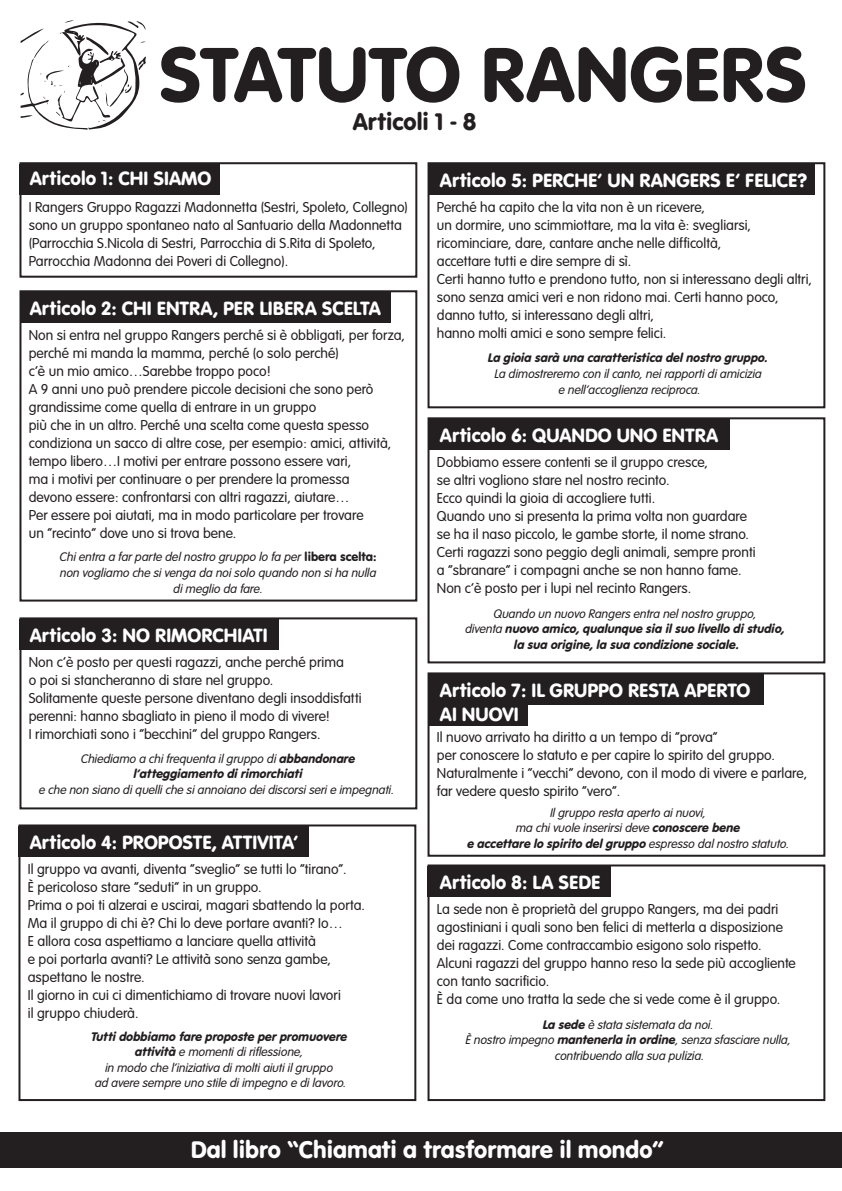
<style>
.page{position:relative;width:842px;height:1191px;background:#fff}
.page>*{position:absolute;margin:0;border:0;box-sizing:border-box;transform-origin:0 0}
.t1{font:80px "VAG Rundschrift D";letter-spacing:-.005em;color:#231f20}
.t2{font:25px "VAG Rundschrift D";color:#fff}
.t3{font:25px "VAG Rundschrift D";color:#231f20}
.t4{font:20px/24px "VAG Rundschrift D";color:#fff}
.t5{font:300 15px/18px "VAG Rundschrift D";color:#231f20}
.t6{font:italic 300 13px/15.6px "VAG Rundschrift D";color:#231f20;text-align:center}
.t7{font:italic 13px/15.6px "VAG Rundschrift D";color:#231f20;text-align:center}
.s1{font-weight:400;font-style:normal}
.s2{font-weight:300}
.s3{font-weight:400}
</style>
<div class="page">
<div style="left:20px;top:292px;width:371px;height:31px;background:#231f20"></div>
<div style="left:19px;top:164px;width:201px;height:31px;background:#231f20"></div>
<svg style="left:21px;top:20px;width:125px;height:110px"></svg>
<div style="left:19px;top:162px;width:398px;height:116px;border:2px solid #231f20"></div>
<div style="left:19px;top:290px;width:398px;height:311px;border:2px solid #231f20"></div>
<div style="left:19px;top:617px;width:398px;height:192px;border:2px solid #231f20"></div>
<div style="left:18px;top:824px;width:398px;height:277px;border:2px solid #231f20"></div>
<div style="left:427px;top:162px;width:398px;height:246px;border:2px solid #231f20"></div>
<div style="left:427px;top:417px;width:398px;height:246px;border:2px solid #231f20"></div>
<div style="left:427px;top:672px;width:398px;height:184px;border:2px solid #231f20"></div>
<div style="left:427px;top:864px;width:398px;height:237px;border:2px solid #231f20"></div>
<div style="left:0;top:1132px;width:842px;height:35px;background:#231f20"></div>
<div style="left:19px;top:619px;width:259px;height:31px;background:#231f20"></div>
<div style="left:18px;top:826px;width:291px;height:30px;background:#231f20"></div>
<div style="left:429px;top:164px;width:385px;height:31px;background:#231f20"></div>
<div style="left:428px;top:419px;width:302px;height:31px;background:#231f20"></div>
<div style="left:428px;top:674px;width:335px;height:31px;background:#231f20"></div>
<div style="left:428px;top:704px;width:100px;height:22px;background:#231f20"></div>
<div style="left:427px;top:866px;width:184px;height:31px;background:#231f20"></div>
<h1 class="t1" style="left:159px;top:27px;width:650px">STATUTO RANGERS</h1>
<h3 class="t4" style="left:30px;top:166px;width:183px">Articolo 1: CHI SIAMO</h3>
<h2 class="t3" style="left:353px;top:106px;width:125px">Articoli 1 - 8</h2>
<h3 class="t4" style="left:440px;top:168px;width:369px">Articolo 5: PERCHE’ UN RANGERS E’ FELICE?</h3>
<p class="t5" style="left:29px;top:198px;width:381px">I Rangers Gruppo Ragazzi Madonnetta (Sestri, Spoleto, Collegno) sono un gruppo spontaneo nato al Santuario della Madonnetta (Parrocchia S.Nicola di Sestri, Parrocchia di S.Rita di Spoleto, Parrocchia Madonna dei Poveri di Collegno).</p>
<h3 class="t4" style="left:30px;top:296px;width:352px">Articolo 2: CHI ENTRA, PER LIBERA SCELTA</h3>
<p class="t5" style="left:29px;top:326px;width:378px">Non si entra nel gruppo Rangers perché si è obbligati, per forza, perché mi manda la mamma, perché (o solo perché)<br>c’è un mio amico…Sarebbe troppo poco!<br>A 9 anni uno può prendere piccole decisioni che sono però grandissime come quella di entrare in un gruppo<br>più che in un altro. Perché una scelta come questa spesso condiziona un sacco di altre cose, per esempio: amici, attività, tempo libero…I motivi per entrare possono essere vari,<br>ma i motivi per continuare o per prendere la promessa<br>devono essere: confrontarsi con altri ragazzi, aiutare…<br>Per essere poi aiutati, ma in modo particolare per trovare<br>un “recinto” dove uno si trova bene.</p>
<p class="t6" style="left:60px;top:549px;width:318px">Chi entra a far parte del nostro gruppo lo fa per <span class="s1">libera scelta: </span>non vogliamo che si venga da noi solo quando non si ha nulla di meglio da fare.</p>
<h3 class="t4" style="left:30px;top:623px;width:239px">Articolo 3: NO RIMORCHIATI</h3>
<p class="t5" style="left:29px;top:653px;width:334px">Non c’è posto per questi ragazzi, anche perché prima<br>o poi si stancheranno di stare nel gruppo.<br>Solitamente queste persone diventano degli insoddisfatti perenni: hanno sbagliato in pieno il modo di vivere!<br>I rimorchiati sono i “becchini” del gruppo Rangers.</p>
<p class="t7" style="left:81px;top:750px;width:276px"><span class="s2">Chiediamo a chi frequenta il gruppo di</span> abbandonare l’atteggiamento di rimorchiati</p>
<p class="t6" style="left:39px;top:781px;width:357px">e che non siano di quelli che si annoiano dei discorsi seri e impegnati.</p>
<h3 class="t4" style="left:30px;top:830px;width:270px">Articolo 4: PROPOSTE, ATTIVITA’</h3>
<p class="t5" style="left:28px;top:860px;width:339px">Il gruppo va avanti, diventa “sveglio” se tutti lo “tirano”.<br>È pericoloso stare “seduti” in un gruppo.<br>Prima o poi ti alzerai e uscirai, magari sbattendo la porta.<br>Ma il gruppo di chi è? Chi lo deve portare avanti? Io…<br>E allora cosa aspettiamo a lanciare quella attività<br>e poi portarla avanti? Le attività sono senza gambe, aspettano le nostre.<br>Il giorno in cui ci dimentichiamo di trovare nuovi lavori<br>il gruppo chiuderà.</p>
<p class="t6" style="left:91px;top:1028px;width:258px"><span class="s3">Tutti dobbiamo fare proposte per promuovere attività</span> e momenti di riflessione,<br>in modo che l’iniziativa di molti aiuti il gruppo<br>ad avere sempre uno stile di impegno e di lavoro.</p>
<p class="t5" style="left:437px;top:198px;width:377px">Perché ha capito che la vita non è un ricevere,<br>un dormire, uno scimmiottare, ma la vita è: svegliarsi, ricominciare, dare, cantare anche nelle difficoltà,<br>accettare tutti e dire sempre di sì.<br>Certi hanno tutto e prendono tutto, non si interessano degli altri, sono senza amici veri e non ridono mai. Certi hanno poco, danno tutto, si interessano degli altri,<br>hanno molti amici e sono sempre felici.</p>
<p class="t7" style="left:488px;top:350px;width:282px">La gioia sarà una caratteristica del nostro gruppo.</p>
<p class="t6" style="left:495px;top:365px;width:269px">La dimostreremo con il canto, nei rapporti di amicizia e nell’accoglienza reciproca.</p>
<h3 class="t4" style="left:440px;top:423px;width:280px">Articolo 6: QUANDO UNO ENTRA</h3>
<p class="t5" style="left:437px;top:453px;width:320px">Dobbiamo essere contenti se il gruppo cresce,<br>se altri vogliono stare nel nostro recinto.<br>Ecco quindi la gioia di accogliere tutti.<br>Quando uno si presenta la prima volta non guardare se ha il naso piccolo, le gambe storte, il nome strano.<br>Certi ragazzi sono peggio degli animali, sempre pronti a “sbranare” i compagni anche se non hanno fame.<br>Non c’è posto per i lupi nel recinto Rangers.</p>
<p class="t7" style="left:465px;top:605px;width:321px"><span class="s2">Quando un nuovo Rangers entra nel nostro gruppo,<br>diventa</span> nuovo amico, qualunque sia il suo livello di studio, la sua origine, la sua condizione sociale.</p>
<h3 class="t4" style="left:440px;top:678px;width:312px">Articolo 7: IL GRUPPO RESTA APERTO<br>AI NUOVI</h3>
<p class="t5" style="left:437px;top:728px;width:372px">Il nuovo arrivato ha diritto a un tempo di “prova”<br>per conoscere lo statuto e per capire lo spirito del gruppo.<br>Naturalmente i “vecchi” devono, con il modo di vivere e parlare, far vedere questo spirito “vero”.</p>
<p class="t6" style="left:467px;top:804px;width:323px">Il gruppo resta aperto ai nuovi,<br>ma chi vuole inserirsi deve <span class="s3">conoscere bene<br>e accettare lo spirito del gruppo</span> espresso dal nostro statuto.</p>
<h3 class="t4" style="left:440px;top:870px;width:162px">Articolo 8: LA SEDE</h3>
<p class="t5" style="left:437px;top:900px;width:361px">La sede non è proprietà del gruppo Rangers, ma dei padri agostiniani i quali sono ben felici di metterla a disposizione dei ragazzi. Come contraccambio esigono solo rispetto.<br>Alcuni ragazzi del gruppo hanno reso la sede più accogliente con tanto sacrificio.<br>È da come uno tratta la sede che si vede come è il gruppo.</p>
<p class="t6" style="left:466px;top:1016px;width:327px"><span class="s3">La sede</span> è stata sistemata da noi.<br>È nostro impegno <span class="s3">mantenerla in ordine</span>, senza sfasciare nulla, contribuendo alla sua pulizia.</p>
<h2 class="t2" style="left:191px;top:1134px;width:475px">Dal libro “Chiamati a trasformare il mondo”</h2>
</div>
